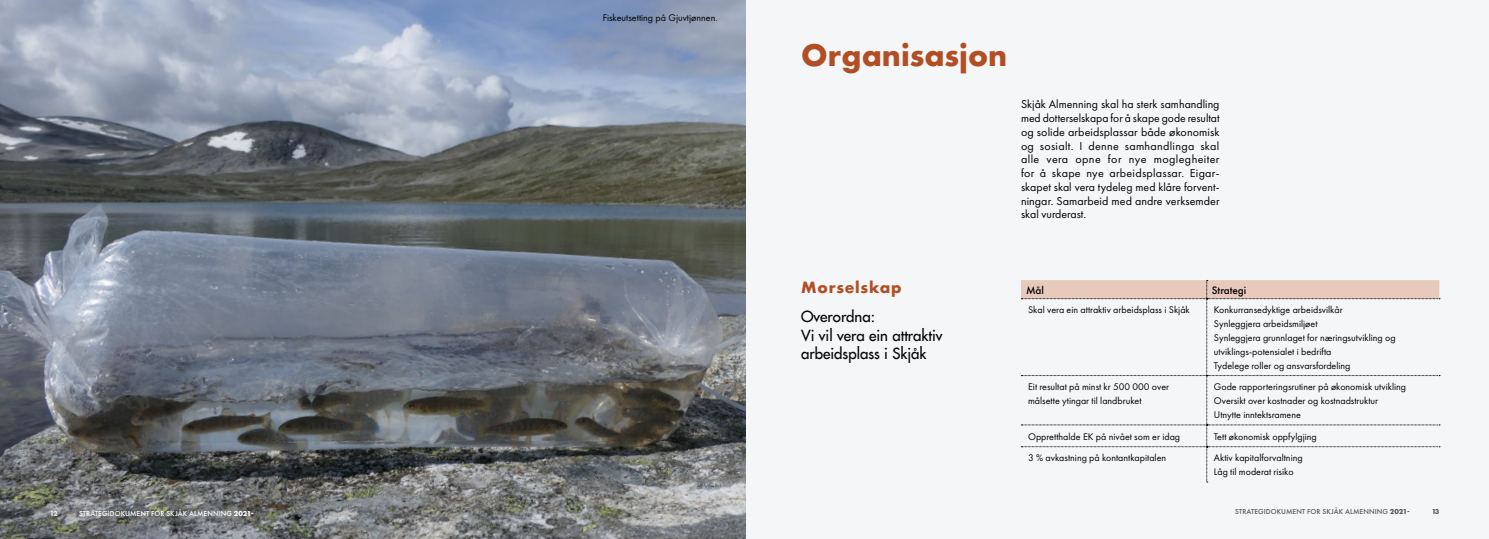
<style>
.page{position:relative;width:1489px;height:539px;background:#fff}
.page>*{position:absolute;margin:0;border:0;box-sizing:border-box;transform-origin:0 0}
.t1{font:700 28.75px "Futura";color:#b24e23}
.t2{font:15px/18px "Futura";color:#000}
.t3{font:700 15px "Futura";letter-spacing:.05em;color:#b24e23}
.t4{font:11.88px/13.8px "Futura PT";letter-spacing:.005em;color:#000;text-align:justify}
.t5{font:500 11.25px "Futura PT";color:#000}
.t6{font:10px/13.8px "Futura PT";color:#000}
.t7{font:500 7.5px "Futura PT";letter-spacing:.01em;color:#fff}
.t8{font:500 7.5px "Futura PT";letter-spacing:.01em;color:#323232}
.t9{font:700 7.5px "Futura PT";color:#fff}
.t10{font:700 7.5px "Futura PT";color:#323232}
.s1{font-weight:700}
</style>
<div class="page">
<div style="left:0;top:0;width:1488px;height:539px;background:#f4f6f7"></div>
<svg style="left:1021px;top:280px;width:418px;height:202px"></svg>
<img style="left:0;top:0;width:745px;height:539px">
<p class="t6" style="left:602px;top:11px;width:116px">Fiskeutsetting på Gjuvtjønnen.</p>
<p class="t1" style="left:801px;top:35px;width:207px">Organisasjon</p>
<p class="t4" style="left:1020px;top:97px;width:200px">Skjåk Almenning skal ha sterk samhandling med dotterselskapa for å skape gode resultat og solide arbeidsplassar både økonomisk og sosialt. I denne samhandlinga skal alle vera opne for nye moglegheiter for å skape nye arbeidsplassar. Eigar&shy;skapet skal vera tydeleg med klåre forvent&shy;ningar. Samarbeid med andre verksemder skal vurderast.</p>
<p class="t3" style="left:801px;top:276px;width:102px">Morselskap</p>
<p class="t2" style="left:801px;top:308px;width:143px">Overordna:<br>Vi vil vera ein attraktiv arbeidsplass i Skjåk</p>
<p class="t5" style="left:1025px;top:283px;width:20px">Mål</p>
<p class="t5" style="left:1211px;top:283px;width:36px">Strategi</p>
<p class="t6" style="left:1028px;top:303px;width:163px">Skal vera ein attraktiv arbeidsplass i Skjåk</p>
<p class="t6" style="left:1213px;top:303px;width:130px">Konkurransedyktige arbeidsvilkår</p>
<p class="t6" style="left:1213px;top:317px;width:105px">Synleggjera arbeidsmiljøet</p>
<p class="t6" style="left:1213px;top:330px;width:183px">Synleggjera grunnlaget for næringsutvikling og utviklings-potensialet i bedrifta</p>
<p class="t6" style="left:1213px;top:358px;width:138px">Tydelege roller og ansvarsfordeling</p>
<p class="t6" style="left:1028px;top:380px;width:143px">Eit resultat på minst kr 500 000 over målsette ytingar til landbruket</p>
<p class="t6" style="left:1213px;top:380px;width:194px">Gode rapporteringsrutiner på økonomisk utvikling</p>
<p class="t6" style="left:1213px;top:394px;width:166px">Oversikt over kostnader og kostnadstruktur</p>
<p class="t6" style="left:1213px;top:407px;width:89px">Utnytte inntektsramene</p>
<p class="t6" style="left:1028px;top:429px;width:154px">Oppretthalde EK på nivået som er idag</p>
<p class="t6" style="left:1213px;top:429px;width:104px">Tett økonomisk oppfylgjing</p>
<p class="t6" style="left:1028px;top:451px;width:140px">3 % avkastning på kontantkapitalen</p>
<p class="t6" style="left:1213px;top:451px;width:90px">Aktiv kapitalforvaltning</p>
<p class="t6" style="left:1213px;top:465px;width:81px">Låg til moderat risiko</p>
<p class="t9" style="left:50px;top:508px;width:10px">12</p>
<p class="t7" style="left:79px;top:509px;width:176px">STRATEGIDOKUMENT FOR SKJÅK ALMENNING <span class="s1">2021-</span></p>
<p class="t8" style="left:1235px;top:506px;width:176px">STRATEGIDOKUMENT FOR SKJÅK ALMENNING <span class="s1">2021-</span></p>
<p class="t10" style="left:1430px;top:506px;width:10px">13</p>
</div>
